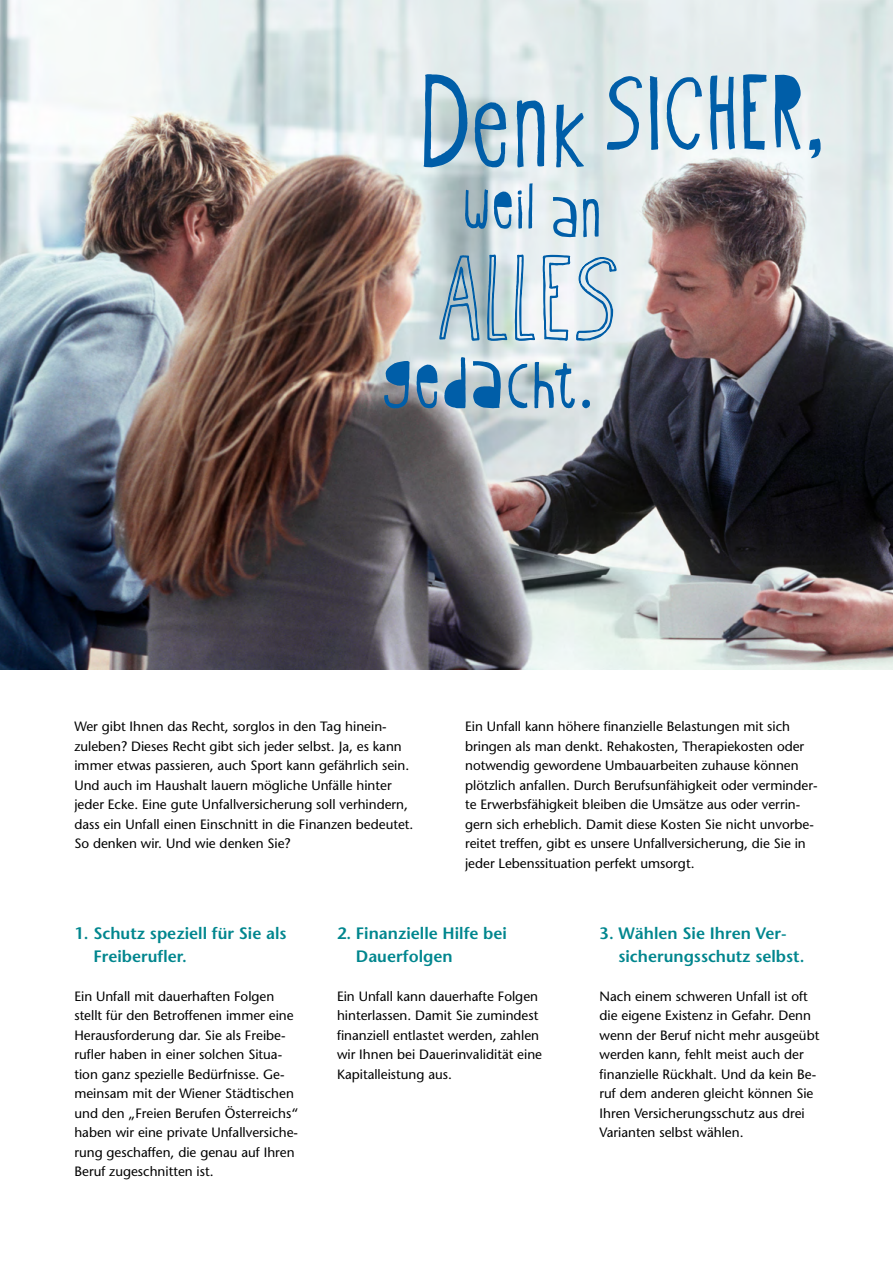
<style>
.page{position:relative;width:893px;height:1263px;background:#fff}
.page>*{position:absolute;margin:0;border:0;box-sizing:border-box;transform-origin:0 0}
.t1{font:117.45px "Oyster Stencil CEE";letter-spacing:.03em;color:#005ea8}
.t2{font:98.55px "Oyster Stencil CEE";letter-spacing:.03em;color:#005ea8}
.t3{font:83.85px "Oyster Stencil CEE";color:#005ea8}
.t4{font:600 16.5px/22.5px "Stone Sans";color:#00868e}
.t5{font:13.5px/19.5px "Stone Sans";color:#000}
.s1{font-family:"Oyster CEE";font-size:146.85px}
.s2{font-family:"Oyster CEE"}
</style>
<div class="page">
<img style="left:0;top:0;width:893px;height:669px">
<svg style="left:439px;top:241px;width:41px;height:101px;background:#99b5c5"></svg>
<svg style="left:486px;top:141px;width:22px;height:200px;background:#bed2da"></svg>
<svg style="left:514px;top:141px;width:22px;height:200px"></svg>
<svg style="left:542px;top:215px;width:75px;height:126px"></svg>
<h1 class="t1" style="left:421px;top:55px;width:404px"><span class="s1">Denk</span>SICHER,</h1>
<h3 class="t3" style="left:463px;top:161px;width:139px">weil <span class="s2">an</span></h3>
<h2 class="t2" style="left:383px;top:329px;width:211px">gedacht.</h2>
<p class="t5" style="left:74px;top:717px;width:340px">Wer gibt Ihnen das Recht, sorglos in den Tag hinein&shy;zuleben? Dieses Recht gibt sich jeder selbst. Ja, es kann immer etwas passieren, auch Sport kann gefährlich sein.<br>Und auch im Haushalt lauern mögliche Unfälle hinter jeder Ecke. Eine gute Unfallversicherung soll verhindern, dass ein Unfall einen Einschnitt in die Finanzen bedeutet.<br>So denken wir. Und wie denken Sie?</p>
<p class="t5" style="left:465px;top:717px;width:354px">Ein Unfall kann höhere finanzielle Belastungen mit sich bringen als man denkt. Rehakosten, Therapiekosten oder notwendig gewordene Umbauarbeiten zuhause können plötzlich anfallen. Durch Berufsunfähigkeit oder verminder&shy;te Erwerbsfähigkeit bleiben die Umsätze aus oder verrin&shy;gern sich erheblich. Damit diese Kosten Sie nicht unvorbe&shy;reitet treffen, gibt es unsere Unfallversicherung, die Sie in jeder Lebenssituation perfekt umsorgt.</p>
<p class="t4" style="left:93px;top:922px;width:195px;text-indent:-19px">1. Schutz speziell für Sie als<br>Freiberufler.</p>
<p class="t5" style="left:74px;top:986px;width:225px">Ein Unfall mit dauerhaften Folgen stellt für den Betroffenen immer eine Herausforderung dar. Sie als Freibe&shy;rufler haben in einer solchen Situa&shy;tion ganz spezielle Bedürfnisse. Ge&shy;meinsam mit der Wiener Städtischen und den „Freien Berufen Österreichs“ haben wir eine private Unfallversiche&shy;rung geschaffen, die genau auf Ihren Beruf zugeschnitten ist.</p>
<p class="t4" style="left:356px;top:922px;width:153px;text-indent:-19px">2. Finanzielle Hilfe bei<br>Dauerfolgen</p>
<p class="t5" style="left:337px;top:986px;width:207px">Ein Unfall kann dauerhafte Folgen hinterlassen. Damit Sie zumindest finanziell entlastet werden, zahlen wir Ihnen bei Dauerinvalidität eine Kapitalleistung aus.</p>
<p class="t4" style="left:618px;top:922px;width:187px;text-indent:-19px">3. Wählen Sie Ihren Ver&shy;sicherungsschutz selbst.</p>
<p class="t5" style="left:600px;top:986px;width:221px">Nach einem schweren Unfall ist oft die eigene Existenz in Gefahr. Denn wenn der Beruf nicht mehr ausgeübt werden kann, fehlt meist auch der finanzielle Rückhalt. Und da kein Be&shy;ruf dem anderen gleicht können Sie Ihren Versicherungsschutz aus drei Varianten selbst wählen.</p>
</div>
